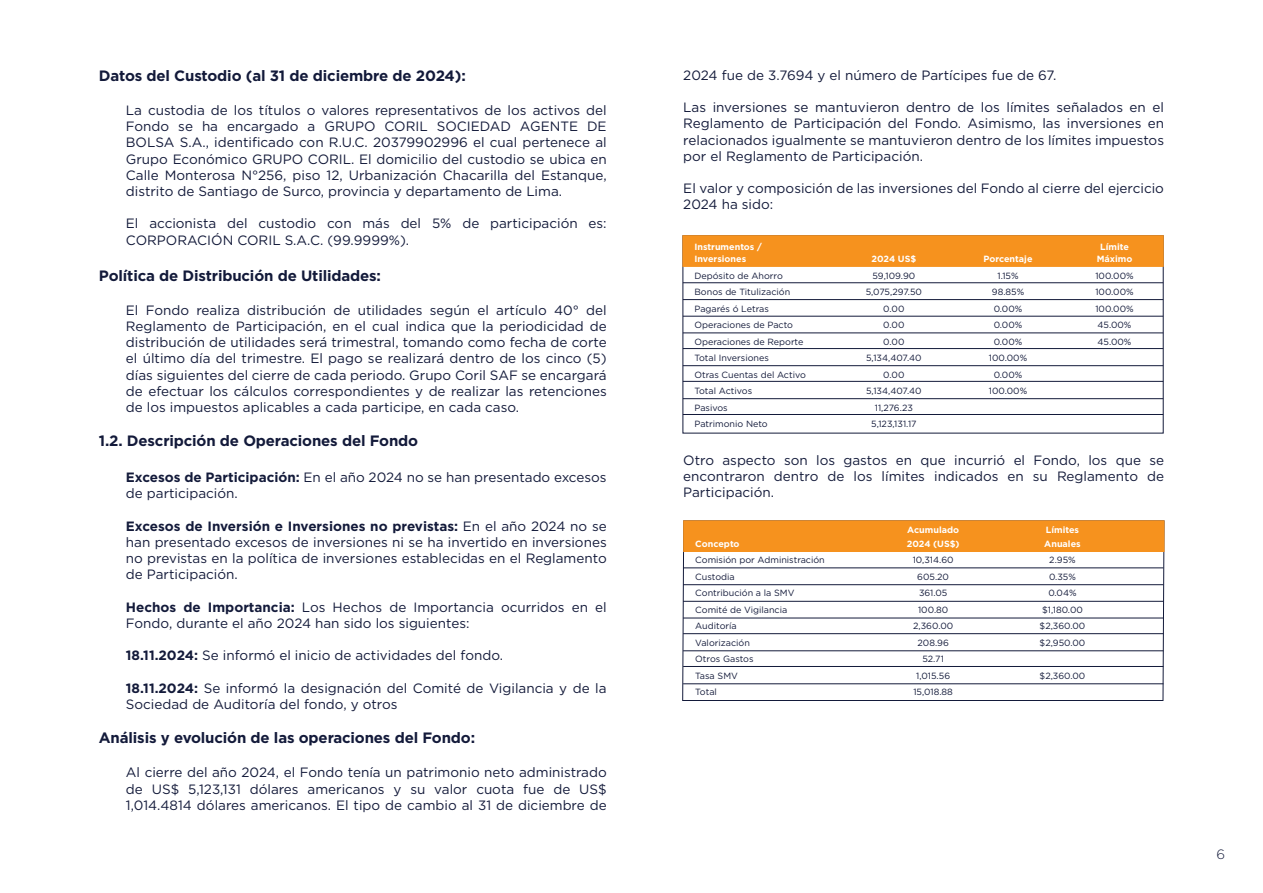
<style>
.page{position:relative;width:1263px;height:893px;background:#fff}
.page>*{position:absolute;margin:0;border:0;box-sizing:border-box;transform-origin:0 0}
.t1{font:700 15px "Gotham";letter-spacing:-.01em;color:#131a3a}
.t2{font:13.5px/16.2px "Gotham";color:#131a3a;text-align:justify}
.t3{font:300 13.5px "Gotham";color:#131a3a}
.t4{font:9px/16.5px "Gotham";color:#131a3a;text-align:center}
.t5{font:700 9px/12px "Gotham";color:#fff}
.s1{font-weight:700}
</style>
<div class="page">
<hr style="left:683px;top:282px;width:480px;height:1px;background:#131a3a">
<hr style="left:683px;top:299px;width:480px;height:1px;background:#131a3a">
<hr style="left:683px;top:316px;width:480px;height:1px;background:#131a3a">
<hr style="left:683px;top:333px;width:480px;height:1px;background:#131a3a">
<hr style="left:683px;top:348px;width:480px;height:1px;background:#131a3a">
<hr style="left:683px;top:365px;width:480px;height:1px;background:#131a3a">
<hr style="left:683px;top:381px;width:480px;height:1px;background:#131a3a">
<hr style="left:683px;top:398px;width:480px;height:1px;background:#131a3a">
<hr style="left:683px;top:414px;width:480px;height:1px;background:#131a3a">
<div style="left:682px;top:235px;width:481px;height:32px;background:#f6921e;border:1px solid #f6921e"></div>
<svg style="left:682px;top:552px;width:482px;height:149px"></svg>
<hr style="left:683px;top:568px;width:480px;height:1px;background:#131a3a">
<hr style="left:683px;top:584px;width:480px;height:1px;background:#131a3a">
<hr style="left:683px;top:601px;width:480px;height:1px;background:#131a3a">
<hr style="left:683px;top:618px;width:480px;height:1px;background:#131a3a">
<hr style="left:683px;top:633px;width:480px;height:1px;background:#131a3a">
<hr style="left:683px;top:650px;width:480px;height:1px;background:#131a3a">
<div style="left:683px;top:520px;width:481px;height:32px;background:#f6921e;border:1px solid #f6921e"></div>
<hr style="left:683px;top:666px;width:480px;height:1px;background:#131a3a">
<hr style="left:683px;top:683px;width:480px;height:1px;background:#131a3a">
<p class="t1" style="left:99px;top:66px;width:368px">Datos del Custodio (al 31 de diciembre de 2024):</p>
<p class="t2" style="left:126px;top:102px;width:482px">La custodia de los títulos o valores representativos de los activos del Fondo se ha encargado a GRUPO CORIL SOCIEDAD AGENTE DE BOLSA S.A., identificado con R.U.C. 20379902996 el cual pertenece al Grupo Económico GRUPO CORIL. El domicilio del custodio se ubica en Calle Monterosa N°256, piso 12, Urbanización Chacarilla del Estanque, distrito de Santiago de Surco, provincia y departamento de Lima.</p>
<p class="t2" style="left:126px;top:215px;width:482px">El accionista del custodio con más del 5% de participación es:<br>CORPORACIÓN CORIL S.A.C. (99.9999%).</p>
<p class="t1" style="left:99px;top:265px;width:284px">Política de Distribución de Utilidades:</p>
<p class="t2" style="left:126px;top:302px;width:482px">El Fondo realiza distribución de utilidades según el artículo 40° del Reglamento de Participación, en el cual indica que la periodicidad de distribución de utilidades será trimestral, tomando como fecha de corte el último día del trimestre. El pago se realizará dentro de los cinco (5) días siguientes del cierre de cada periodo. Grupo Coril SAF se encargará de efectuar los cálculos correspondientes y de realizar las retenciones de los impuestos aplicables a cada participe, en cada caso.</p>
<p class="t1" style="left:99px;top:431px;width:321px">1.2. Descripción de Operaciones del Fondo</p>
<p class="t2" style="left:126px;top:469px;width:482px"><span class="s1">Excesos de Participación:</span> En el año 2024 no se han presentado excesos de participación.</p>
<p class="t2" style="left:126px;top:518px;width:482px"><span class="s1">Excesos de Inversión e Inversiones no previstas:</span> En el año 2024 no se han presentado excesos de inversiones ni se ha invertido en inversiones no previstas en la política de inversiones establecidas en el Reglamento de Participación.</p>
<p class="t2" style="left:126px;top:599px;width:482px"><span class="s1">Hechos de Importancia:</span> Los Hechos de Importancia ocurridos en el<br>Fondo, durante el año 2024 han sido los siguientes:</p>
<p class="t2" style="left:126px;top:647px;width:379px"><span class="s1">18.11.2024:</span> Se informó el inicio de actividades del fondo.</p>
<p class="t2" style="left:126px;top:680px;width:482px"><span class="s1">18.11.2024:</span> Se informó la designación del Comité de Vigilancia y de la<br>Sociedad de Auditoría del fondo, y otros</p>
<p class="t1" style="left:99px;top:728px;width:378px">Análisis y evolución de las operaciones del Fondo:</p>
<p class="t2" style="left:126px;top:764px;width:482px">Al cierre del año 2024, el Fondo tenía un patrimonio neto administrado de US$ 5,123,131 dólares americanos y su valor cuota fue de US$ 1,014.4814 dólares americanos. El tipo de cambio al 31 de diciembre de</p>
<p class="t2" style="left:683px;top:67px;width:375px">2024 fue de 3.7694 y el número de Partícipes fue de 67.</p>
<p class="t2" style="left:683px;top:99px;width:482px">Las inversiones se mantuvieron dentro de los límites señalados en el Reglamento de Participación del Fondo. Asimismo, las inversiones en relacionados igualmente se mantuvieron dentro de los límites impuestos por el Reglamento de Participación.</p>
<p class="t2" style="left:683px;top:180px;width:482px">El valor y composición de las inversiones del Fondo al cierre del ejercicio<br>2024 ha sido:</p>
<p class="t5" style="left:694px;top:241px;width:69px">Instrumentos /<br>Inversiones</p>
<p class="t4" style="left:694px;top:267px;width:113px;text-align:left">Depósito de Ahorro<br>Bonos de Titulización<br>Pagarés ó Letras<br>Operaciones de Pacto<br>Operaciones de Reporte<br>Total Inversiones<br>Otras Cuentas del Activo<br>Total Activos<br>Pasivos<br>Patrimonio Neto</p>
<p class="t5" style="left:871px;top:253px;width:46px">2024 US$</p>
<p class="t4" style="left:866px;top:267px;width:58px">59,109.90<br>5,075,297.50<br>0.00<br>0.00<br>0.00<br>5,134,407.40<br>0.00<br>5,134,407.40<br>11,276.23<br>5,123,131.17</p>
<p class="t5" style="left:983px;top:253px;width:50px">Porcentaje</p>
<p class="t4" style="left:989px;top:267px;width:40px">1.15%<br>98.85%<br>0.00%<br>0.00%<br>0.00%<br>100.00%<br>0.00%<br>100.00%</p>
<p class="t5" style="left:1097px;top:241px;width:37px;text-align:center">Límite<br>Máximo</p>
<p class="t4" style="left:1095px;top:267px;width:40px;text-align:left">100.00%<br>100.00%<br>100.00%<br>45.00%<br>45.00%</p>
<p class="t2" style="left:683px;top:452px;width:482px">Otro aspecto son los gastos en que incurrió el Fondo, los que se encontraron dentro de los límites indicados en su Reglamento de Participación.</p>
<p class="t5" style="left:695px;top:537px;width:46px">Concepto</p>
<p class="t4" style="left:695px;top:551px;width:131px;text-align:left">Comisión por Administración<br>Custodia<br>Contribución a la SMV<br>Comité de Vigilancia<br>Auditoría<br>Valorización<br>Otros Gastos<br>Tasa SMV<br>Total</p>
<p class="t5" style="left:907px;top:523px;width:54px;line-height:13.6px">Acumulado<br>2024 (US$)</p>
<p class="t4" style="left:913px;top:551px;width:42px">10,314.60<br>605.20<br>361.05<br>100.80<br>2,360.00<br>208.96<br>52.71<br>1,015.56<br>15,018.88</p>
<p class="t5" style="left:1044px;top:523px;width:38px;line-height:13.6px">Límites<br>Anuales</p>
<p class="t4" style="left:1039px;top:551px;width:47px">2.95%<br>0.35%<br>0.04% $1,180.00 $2,360.00 $2,950.00</p>
<p class="t4" style="left:1039px;top:667px;width:47px">$2,360.00</p>
<p class="t3" style="left:1216px;top:846px;width:10px">6</p>
</div>
